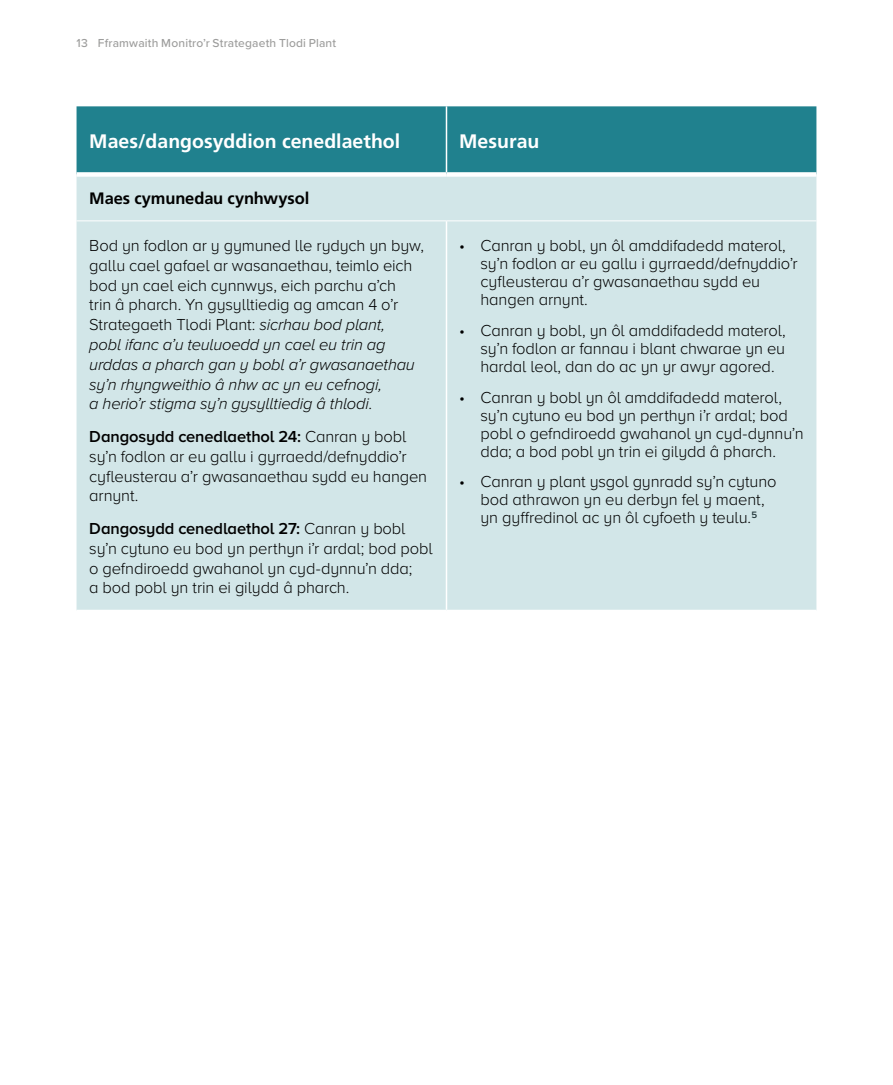
<style>
.page{position:relative;width:893px;height:1085px;background:#fff}
.page>*{position:absolute;margin:0;border:0;box-sizing:border-box;transform-origin:0 0}
.table_heading{font:700 19.5px "Frutiger LT Std";color:#fff}
.Body{font:300 16.5px/19.8px "Proxima Nova";letter-spacing:-.005em;color:#000}
.Bullets{font:300 16.5px/18px "Proxima Nova";letter-spacing:-.005em;color:#000}
.Body-2{font:700 16.5px "Frutiger LT Std";letter-spacing:-.01em;color:#000}
.t1{font:500 12px "Proxima Nova";letter-spacing:.015em;color:#9d9d9c}
.s1{font-style:italic}
.s2{font-weight:600}
</style>
<div class="page">
<div style="left:77px;top:106px;width:739px;height:66px;background:#20818e"></div>
<div style="left:77px;top:177px;width:739px;height:432px;background:#d2e6e8"></div>
<hr style="left:77px;top:220px;width:369px;height:1px;background:#fff">
<hr style="left:446px;top:220px;width:370px;height:1px;background:#fff">
<hr style="left:446px;top:106px;width:1px;height:66px;background:#fff">
<hr style="left:446px;top:221px;width:1px;height:388px;background:#fff">
<p class="t1" style="left:77px;top:34px;width:261px">13 Fframwaith Monitro’r Strategaeth Tlodi Plant</p>
<p class="table_heading" style="left:89px;top:129px;width:312px">Maes/dangosyddion cenedlaethol</p>
<p class="table_heading" style="left:459px;top:129px;width:82px">Mesurau</p>
<p class="Body-2" style="left:89px;top:188px;width:221px">Maes cymunedau cynhwysol</p>
<p class="Body" style="left:89px;top:234px;width:336px">Bod yn fodlon ar y gymuned lle rydych yn byw, gallu cael gafael ar wasanaethau, teimlo eich bod yn cael eich cynnwys, eich parchu a’ch<br>trin â pharch. Yn gysylltiedig ag amcan 4 o’r Strategaeth Tlodi Plant: <span class="s1">sicrhau bod plant,<br>pobl ifanc a’u teuluoedd yn cael eu trin ag urddas a pharch gan y bobl a’r gwasanaethau sy’n rhyngweithio â nhw ac yn eu cefnogi,<br>a herio’r stigma sy’n gysylltiedig â thlodi</span>.</p>
<p class="Body" style="left:89px;top:425px;width:339px"><span class="s2">Dangosydd cenedlaethol 24:</span> Canran y bobl sy’n fodlon ar eu gallu i gyrraedd/defnyddio’r cyfleusterau a’r gwasanaethau sydd eu hangen arnynt.</p>
<p class="Body" style="left:89px;top:517px;width:345px"><span class="s2">Dangosydd cenedlaethol 27:</span> Canran y bobl sy’n cytuno eu bod yn perthyn i’r ardal; bod pobl o gefndiroedd gwahanol yn cyd-dynnu’n dda;<br>a bod pobl yn trin ei gilydd â pharch.</p>
<p class="Bullets" style="left:480px;top:235px;width:319px;text-indent:-21px">• Canran y bobl, yn ôl amddifadedd materol, sy’n fodlon ar eu gallu i gyrraedd/defnyddio’r cyfleusterau a’r gwasanaethau sydd eu hangen arnynt.</p>
<p class="Bullets" style="left:480px;top:320px;width:307px;text-align:justify;text-indent:-21px">• Canran y bobl, yn ôl amddifadedd materol, sy’n fodlon ar fannau i blant chwarae yn eu hardal leol, dan do ac yn yr awyr agored.</p>
<p class="Bullets" style="left:480px;top:387px;width:325px;text-indent:-21px">• Canran y bobl yn ôl amddifadedd materol, sy’n cytuno eu bod yn perthyn i’r ardal; bod pobl o gefndiroedd gwahanol yn cyd‑dynnu’n dda; a bod pobl yn trin ei gilydd â pharch.</p>
<p class="Bullets" style="left:459px;top:472px;width:319px;text-align:center">• Canran y plant ysgol gynradd sy’n cytuno bod athrawon yn eu derbyn fel y maent,<br>yn gyffredinol ac yn ôl cyfoeth y teulu.<sup>5</sup></p>
</div>
